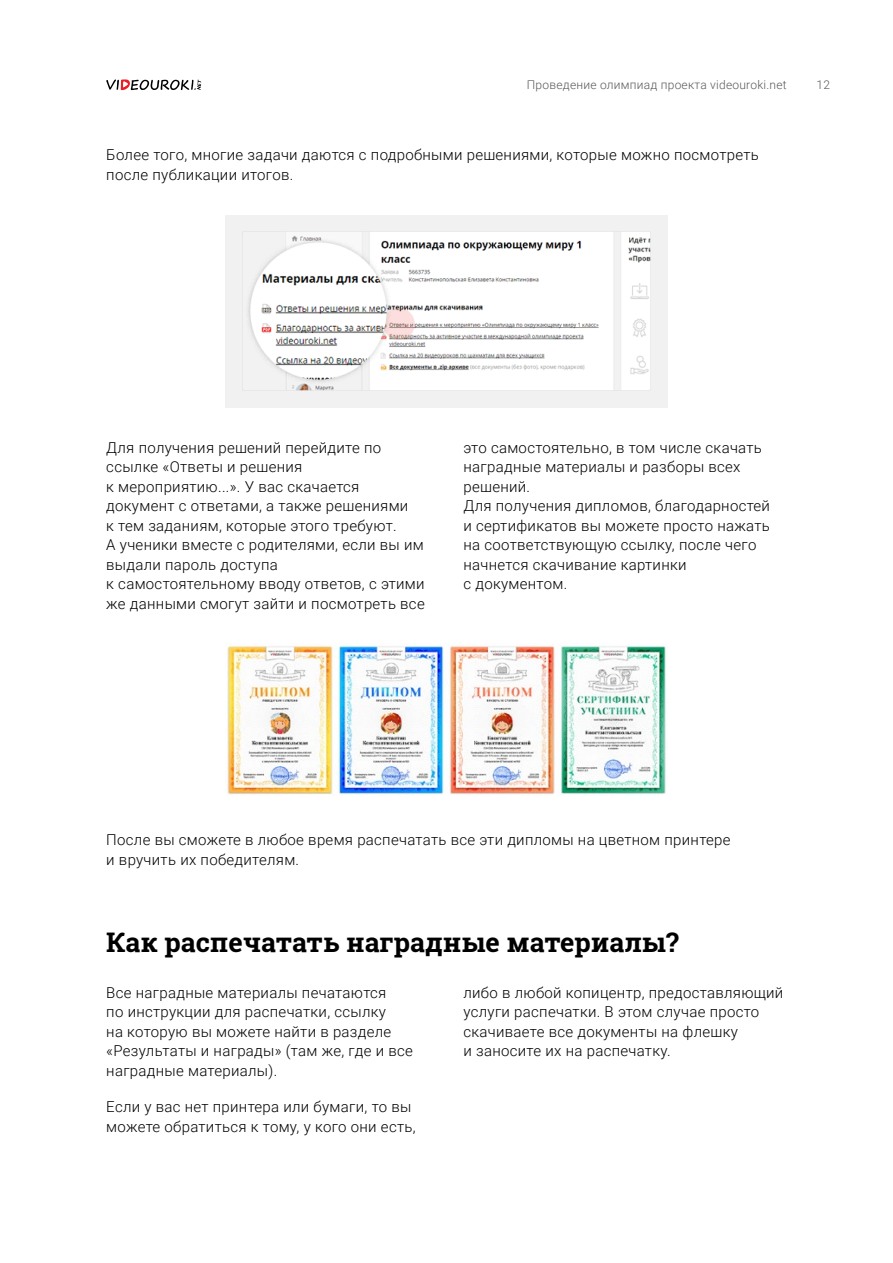
<style>
.page{position:relative;width:893px;height:1263px;background:#fff}
.page>*{position:absolute;margin:0;border:0;box-sizing:border-box;transform-origin:0 0}
.t1{font:700 27px "Roboto Slab";color:#000}
.t2{font:300 15px/19.5px "Roboto";letter-spacing:.02em;color:#000}
.t3{font:300 12px "Roboto";letter-spacing:.02em;color:#58595b}
</style>
<div class="page">
<svg style="left:106px;top:79px;width:95px;height:11px"></svg>
<div style="left:225px;top:215px;width:443px;height:192px;background:#f1f1f2"></div>
<img style="left:242px;top:232px;width:409px;height:158px">
<img style="left:227px;top:645px;width:439px;height:150px">
<p class="t3" style="left:527px;top:77px;width:261px">Проведение олимпиад проекта videouroki.net</p>
<p class="t3" style="left:816px;top:77px;width:15px">12</p>
<p class="t2" style="left:106px;top:144px;width:654px">Более того, многие задачи даются с подробными решениями, которые можно посмотреть после публикации итогов.</p>
<p class="t2" style="left:106px;top:437px;width:320px">Для получения решений перейдите по ссылке «Ответы и решения<br>к мероприятию...». У вас скачается документ с ответами, а также решениями<br>к тем заданиям, которые этого требуют.<br>А ученики вместе с родителями, если вы им выдали пароль доступа<br>к самостоятельному вводу ответов, с этими же данными смогут зайти и посмотреть все</p>
<p class="t2" style="left:463px;top:437px;width:308px">это самостоятельно, в том числе скачать наградные материалы и разборы всех решений.<br>Для получения дипломов, благодарностей и сертификатов вы можете просто нажать на соответствующую ссылку, после чего начнется скачивание картинки<br>с документом.</p>
<p class="t2" style="left:106px;top:829px;width:626px">После вы сможете в любое время распечатать все эти дипломы на цветном принтере и вручить их победителям.</p>
<h1 class="t1" style="left:106px;top:924px;width:574px">Как распечатать наградные материалы?</h1>
<p class="t2" style="left:106px;top:982px;width:308px">Все наградные материалы печатаются<br>по инструкции для распечатки, ссылку<br>на которую вы можете найти в разделе «Результаты и награды» (там же, где и все наградные материалы).</p>
<p class="t2" style="left:106px;top:1096px;width:311px">Если у вас нет принтера или бумаги, то вы можете обратиться к тому, у кого они есть,</p>
<p class="t2" style="left:463px;top:982px;width:321px">либо в любой копицентр, предоставляющий услуги распечатки. В этом случае просто скачиваете все документы на флешку<br>и заносите их на распечатку.</p>
</div>
